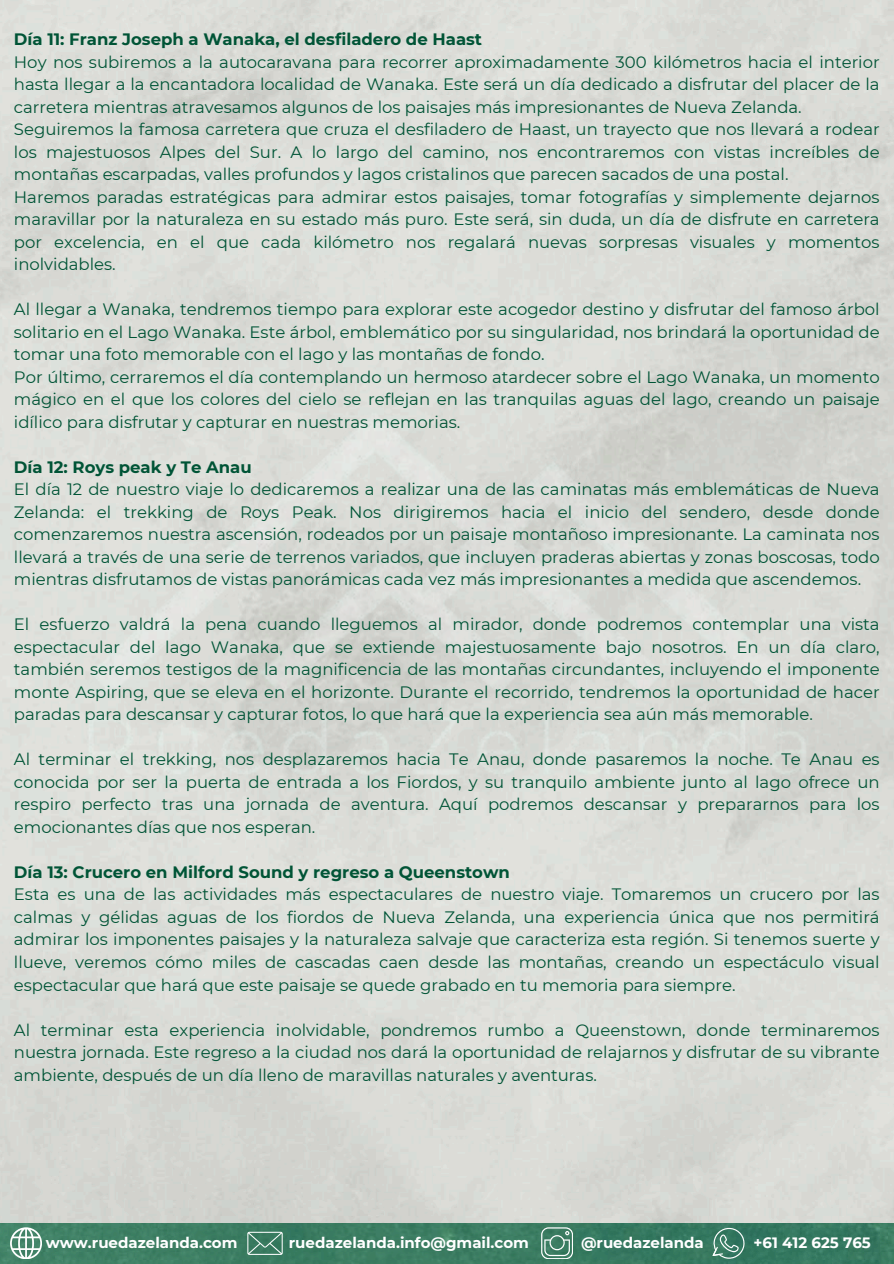
<style>
.page{position:relative;width:894px;height:1264px;background:#fff}
.page>*{position:absolute;margin:0;border:0;box-sizing:border-box;transform-origin:0 0}
.t1{font:16.5px/22.5px "Montserrat";color:#005436;text-align:justify}
.t2{font:700 16.5px "Montserrat";color:#005436}
.t3{font:700 15px "Montserrat";color:#fff}
</style>
<div class="page">
<img style="left:0;top:1223px;width:893px;height:40px">
<svg style="left:10px;top:1227px;width:32px;height:31px"></svg>
<svg style="left:541px;top:1227px;width:31px;height:31px"></svg>
<svg style="left:247px;top:1231px;width:35px;height:23px"></svg>
<svg style="left:712px;top:1227px;width:33px;height:31px"></svg>
<p class="t2" style="left:14px;top:29px;width:469px">Día 11: Franz Joseph a Wanaka, el desfiladero de Haast</p>
<p class="t1" style="left:14px;top:50px;width:867px;text-align:left">Hoy nos subiremos a la autocaravana para recorrer aproximadamente 300 kilómetros hacia el interior hasta llegar a la encantadora localidad de Wanaka. Este será un día dedicado a disfrutar del placer de la carretera mientras atravesamos algunos de los paisajes más impresionantes de Nueva Zelanda.<br>Seguiremos la famosa carretera que cruza el desfiladero de Haast, un trayecto que nos llevará a rodear los majestuosos Alpes del Sur. A lo largo del camino, nos encontraremos con vistas increíbles de montañas escarpadas, valles profundos y lagos cristalinos que parecen sacados de una postal.<br>Haremos paradas estratégicas para admirar estos paisajes, tomar fotografías y simplemente dejarnos maravillar por la naturaleza en su estado más puro. Este será, sin duda, un día de disfrute en carretera por excelencia, en el que cada kilómetro nos regalará nuevas sorpresas visuales y momentos inolvidables.</p>
<p class="t1" style="left:14px;top:298px;width:867px;text-align:left">Al llegar a Wanaka, tendremos tiempo para explorar este acogedor destino y disfrutar del famoso árbol solitario en el Lago Wanaka. Este árbol, emblemático por su singularidad, nos brindará la oportunidad de tomar una foto memorable con el lago y las montañas de fondo.<br>Por último, cerraremos el día contemplando un hermoso atardecer sobre el Lago Wanaka, un momento mágico en el que los colores del cielo se reflejan en las tranquilas aguas del lago, creando un paisaje idílico para disfrutar y capturar en nuestras memorias.</p>
<p class="t2" style="left:14px;top:457px;width:239px">Día 12: Roys peak y Te Anau</p>
<p class="t1" style="left:14px;top:478px;width:867px">El día 12 de nuestro viaje lo dedicaremos a realizar una de las caminatas más emblemáticas de Nueva Zelanda: el trekking de Roys Peak. Nos dirigiremos hacia el inicio del sendero, desde donde comenzaremos nuestra ascensión, rodeados por un paisaje montañoso impresionante. La caminata nos llevará a través de una serie de terrenos variados, que incluyen praderas abiertas y zonas boscosas, todo mientras disfrutamos de vistas panorámicas cada vez más impresionantes a medida que ascendemos.</p>
<p class="t1" style="left:14px;top:613px;width:867px">El esfuerzo valdrá la pena cuando lleguemos al mirador, donde podremos contemplar una vista espectacular del lago Wanaka, que se extiende majestuosamente bajo nosotros. En un día claro, también seremos testigos de la magnificencia de las montañas circundantes, incluyendo el imponente monte Aspiring, que se eleva en el horizonte. Durante el recorrido, tendremos la oportunidad de hacer paradas para descansar y capturar fotos, lo que hará que la experiencia sea aún más memorable.</p>
<p class="t1" style="left:14px;top:748px;width:867px">Al terminar el trekking, nos desplazaremos hacia Te Anau, donde pasaremos la noche. Te Anau es conocida por ser la puerta de entrada a los Fiordos, y su tranquilo ambiente junto al lago ofrece un respiro perfecto tras una jornada de aventura. Aquí podremos descansar y prepararnos para los emocionantes días que nos esperan.</p>
<p class="t2" style="left:14px;top:862px;width:497px">Día 13: Crucero en Milford Sound y regreso a Queenstown</p>
<p class="t1" style="left:14px;top:883px;width:867px">Esta es una de las actividades más espectaculares de nuestro viaje. Tomaremos un crucero por las calmas y gélidas aguas de los fiordos de Nueva Zelanda, una experiencia única que nos permitirá admirar los imponentes paisajes y la naturaleza salvaje que caracteriza esta región. Si tenemos suerte y llueve, veremos cómo miles de cascadas caen desde las montañas, creando un espectáculo visual espectacular que hará que este paisaje se quede grabado en tu memoria para siempre.</p>
<p class="t1" style="left:14px;top:1018px;width:867px">Al terminar esta experiencia inolvidable, pondremos rumbo a Queenstown, donde terminaremos nuestra jornada. Este regreso a la ciudad nos dará la oportunidad de relajarnos y disfrutar de su vibrante ambiente, después de un día lleno de maravillas naturales y aventuras.</p>
<p class="t3" style="left:46px;top:1233px;width:193px">www.ruedazelanda.com</p>
<p class="t3" style="left:289px;top:1233px;width:241px">ruedazelanda.info@gmail.com</p>
<p class="t3" style="left:581px;top:1233px;width:124px">@ruedazelanda</p>
<p class="t3" style="left:753px;top:1233px;width:119px">+61 412 625 765</p>
</div>
